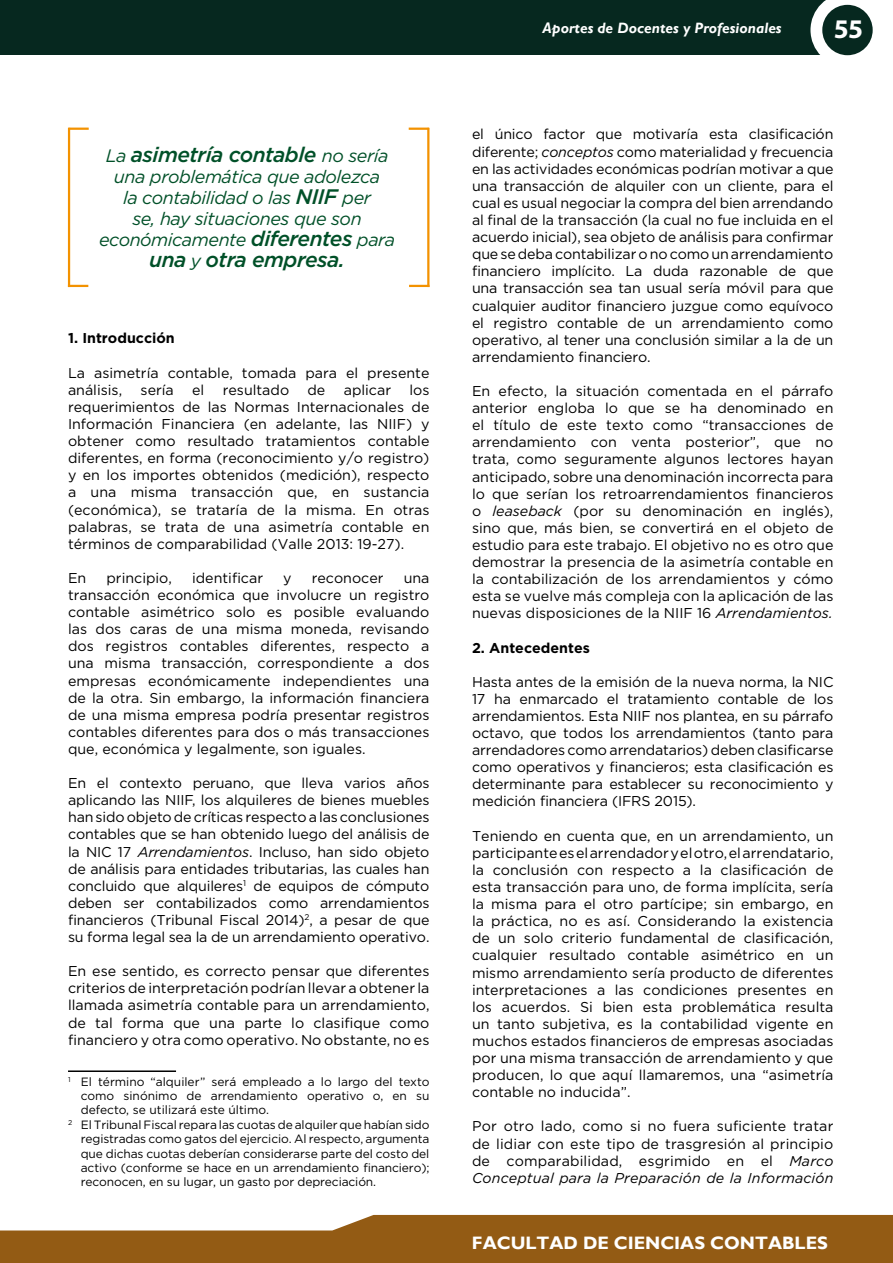
<style>
.page{position:relative;width:893px;height:1263px;background:#fff}
.page>*{position:absolute;margin:0;border:0;box-sizing:border-box;transform-origin:0 0}
.t1{font:700 27px "Myriad Pro";color:#fff}
.t2{font:italic 500 21px "Gotham";letter-spacing:-.025em;color:#005028}
.t3{font:italic 18px/21px "Gotham";letter-spacing:-.025em;color:#005028;text-align:center}
.t4{font:700 18px "Gill Sans";color:#fff}
.t5{font:italic 700 15px "Gill Sans";color:#fff}
.t6{font:14.25px/17.1px "Gotham";color:#000;text-align:justify}
.t7{font:700 14.25px "Gotham";color:#000}
.t8{font:12px "Gotham";letter-spacing:-.01em;color:#000}
.s1{font-weight:400;font-size:18px}
.s2{font-weight:500;font-size:21px}
.s3{font-style:italic}
</style>
<div class="page">
<div style="left:0;top:0;width:850px;height:55px;background:#06281f"></div>
<svg style="left:810px;top:0;width:62px;height:56px"></svg>
<div style="left:822px;top:5px;width:51px;height:50px;background:#06281f;border-radius:50%"></div>
<svg style="left:1px;top:1215px;width:892px;height:48px;background:#a06f31"></svg>
<hr style="left:0;top:1230px;width:1px;height:33px;background:#935b14">
<hr style="left:68px;top:128px;width:21px;height:2px;background:#f39200">
<hr style="left:68px;top:128px;width:2px;height:159px;background:#f39200">
<hr style="left:68px;top:285px;width:20px;height:2px;background:#f39200">
<hr style="left:409px;top:128px;width:20px;height:2px;background:#f39200">
<hr style="left:427px;top:128px;width:2px;height:159px;background:#f39200">
<hr style="left:409px;top:285px;width:20px;height:2px;background:#f39200">
<hr style="left:68px;top:1070px;width:108px;height:2px;background:#000">
<h2 class="t2" style="left:106px;top:143px;width:284px"><span class="s1">La</span> asimetría contable <span class="s1">no sería</span></h2>
<p class="t3" style="left:99px;top:167px;width:298px">una problemática que adolezca<br>la contabilidad o las <span class="s2">NIIF</span> per<br>se, hay situaciones que son económicamente <span class="s2">diferentes</span> para</p>
<h2 class="t2" style="left:149px;top:248px;width:197px">una <span class="s1">y</span> otra empresa.</h2>
<p class="t7" style="left:68px;top:330px;width:108px">1. Introducción</p>
<p class="t6" style="left:68px;top:364px;width:363px">La asimetría contable, tomada para el presente análisis,</p>
<p class="t6" style="left:141px;top:381px;width:35px">sería</p>
<p class="t6" style="left:192px;top:381px;width:14px">el</p>
<p class="t6" style="left:223px;top:381px;width:68px">resultado</p>
<p class="t6" style="left:308px;top:381px;width:19px">de</p>
<p class="t6" style="left:344px;top:381px;width:49px">aplicar</p>
<p class="t6" style="left:68px;top:381px;width:363px;text-indent:341px">los requerimientos de las Normas Internacionales de Información Financiera (en adelante, las NIIF) y obtener como resultado tratamientos contable diferentes, en forma (reconocimiento y/o registro) y en los importes obtenidos (medición), respecto a una misma transacción que, en sustancia (económica), se trataría de la misma. En otras palabras, se trata de una asimetría contable en términos de comparabilidad (Valle 2013: 19-27).</p>
<p class="t6" style="left:68px;top:569px;width:20px">En</p>
<p class="t6" style="left:106px;top:569px;width:67px">principio,</p>
<p class="t6" style="left:192px;top:569px;width:73px">identificar</p>
<p class="t6" style="left:283px;top:569px;width:10px">y</p>
<p class="t6" style="left:312px;top:569px;width:73px">reconocer</p>
<p class="t6" style="left:68px;top:569px;width:363px;text-indent:336px">una transacción económica que involucre un registro contable asimétrico solo es posible evaluando las dos caras de una misma moneda, revisando dos registros contables diferentes, respecto a una misma transacción, correspondiente a dos empresas económicamente independientes una de la otra. Sin embargo, la información financiera de una misma empresa podría presentar registros contables diferentes para dos o más transacciones que, económica y legalmente, son iguales.</p>
<p class="t6" style="left:68px;top:774px;width:363px">En el contexto peruano, que lleva varios años aplicando las NIIF, los alquileres de bienes muebles han sido objeto de críticas respecto a las conclusiones contables que se han obtenido luego del análisis de la NIC 17 <span class="s3">Arrendamientos</span>. Incluso, han sido objeto de análisis para entidades tributarias, las cuales han concluido que alquileres<sup>1</sup> de equipos de cómputo deben ser contabilizados como arrendamientos financieros (Tribunal Fiscal 2014)<sup>2</sup>, a pesar de que su forma legal sea la de un arrendamiento operativo.</p>
<p class="t6" style="left:68px;top:962px;width:363px">En ese sentido, es correcto pensar que diferentes criterios de interpretación podrían llevar a obtener la llamada asimetría contable para un arrendamiento, de tal forma que una parte lo clasifique como financiero y otra como operativo. No obstante, no es</p>
<p class="t8" style="left:68px;top:1075px;width:363px"><sup>1</sup> El término “alquiler” será empleado a lo largo del texto</p>
<p class="t8" style="left:81px;top:1089px;width:350px">como sinónimo de arrendamiento operativo o, en su</p>
<p class="t8" style="left:81px;top:1103px;width:190px">defecto, se utilizará este último.</p>
<p class="t8" style="left:68px;top:1118px;width:363px"><sup>2</sup> El Tribunal Fiscal repara las cuotas de alquiler que habían sido</p>
<p class="t8" style="left:81px;top:1132px;width:350px">registradas como gatos del ejercicio. Al respecto, argumenta</p>
<p class="t8" style="left:81px;top:1147px;width:350px">que dichas cuotas deberían considerarse parte del costo del</p>
<p class="t8" style="left:81px;top:1161px;width:350px">activo (conforme se hace en un arrendamiento financiero);</p>
<p class="t8" style="left:81px;top:1175px;width:297px">reconocen, en su lugar, un gasto por depreciación.</p>
<p class="t5" style="left:543px;top:19px;width:241px">Aportes de Docentes y Profesionales</p>
<h1 class="t1" style="left:834px;top:12px;width:31px">55</h1>
<p class="t6" style="left:472px;top:126px;width:363px">el único factor que motivaría esta clasificación diferente; <span class="s3">conceptos</span> como materialidad y frecuencia en las actividades económicas podrían motivar a que una transacción de alquiler con un cliente, para el cual es usual negociar la compra del bien arrendando al final de la transacción (la cual no fue incluida en el acuerdo inicial), sea objeto de análisis para confirmar que se deba contabilizar o no como un arrendamiento financiero implícito. La duda razonable de que una transacción sea tan usual sería móvil para que cualquier auditor financiero juzgue como equívoco el registro contable de un arrendamiento como operativo, al tener una conclusión similar a la de un arrendamiento financiero.</p>
<p class="t6" style="left:472px;top:382px;width:363px">En efecto, la situación comentada en el párrafo anterior engloba lo que se ha denominado en el título de este texto como “transacciones de arrendamiento con venta posterior”, que no trata, como seguramente algunos lectores hayan anticipado, sobre una denominación incorrecta para lo que serían los retroarrendamientos financieros o <span class="s3">leaseback</span> (por su denominación en inglés), sino que, más bien, se convertirá en el objeto de estudio para este trabajo. El objetivo no es otro que demostrar la presencia de la asimetría contable en la contabilización de los arrendamientos y cómo esta se vuelve más compleja con la aplicación de las nuevas disposiciones de la NIIF 16 <span class="s3">Arrendamientos.</span></p>
<p class="t7" style="left:472px;top:639px;width:119px">2. Antecedentes</p>
<p class="t6" style="left:472px;top:673px;width:363px">Hasta antes de la emisión de la nueva norma, la NIC 17 ha enmarcado el tratamiento contable de los arrendamientos. Esta NIIF nos plantea, en su párrafo octavo, que todos los arrendamientos (tanto para arrendadores como arrendatarios) deben clasificarse como operativos y financieros; esta clasificación es determinante para establecer su reconocimiento y medición financiera (IFRS 2015).</p>
<p class="t6" style="left:472px;top:827px;width:363px">Teniendo en cuenta que, en un arrendamiento, un participante es el arrendador y el otro, el arrendatario, la conclusión con respecto a la clasificación de esta transacción para uno, de forma implícita, sería la misma para el otro partícipe; sin embargo, en la práctica, no es así. Considerando la existencia de un solo criterio fundamental de clasificación, cualquier resultado contable asimétrico en un mismo arrendamiento sería producto de diferentes interpretaciones a las condiciones presentes en los acuerdos. Si bien esta problemática resulta un tanto subjetiva, es la contabilidad vigente en muchos estados financieros de empresas asociadas por una misma transacción de arrendamiento y que producen, lo que aquí llamaremos, una “asimetría contable no inducida”.</p>
<p class="t6" style="left:472px;top:1117px;width:363px">Por otro lado, como si no fuera suficiente tratar de lidiar con este tipo de trasgresión al principio de comparabilidad, esgrimido en el <span class="s3">Marco Conceptual para la Preparación de la Información</span></p>
<p class="t4" style="left:472px;top:1232px;width:358px">FACULTAD DE CIENCIAS CONTABLES</p>
</div>
